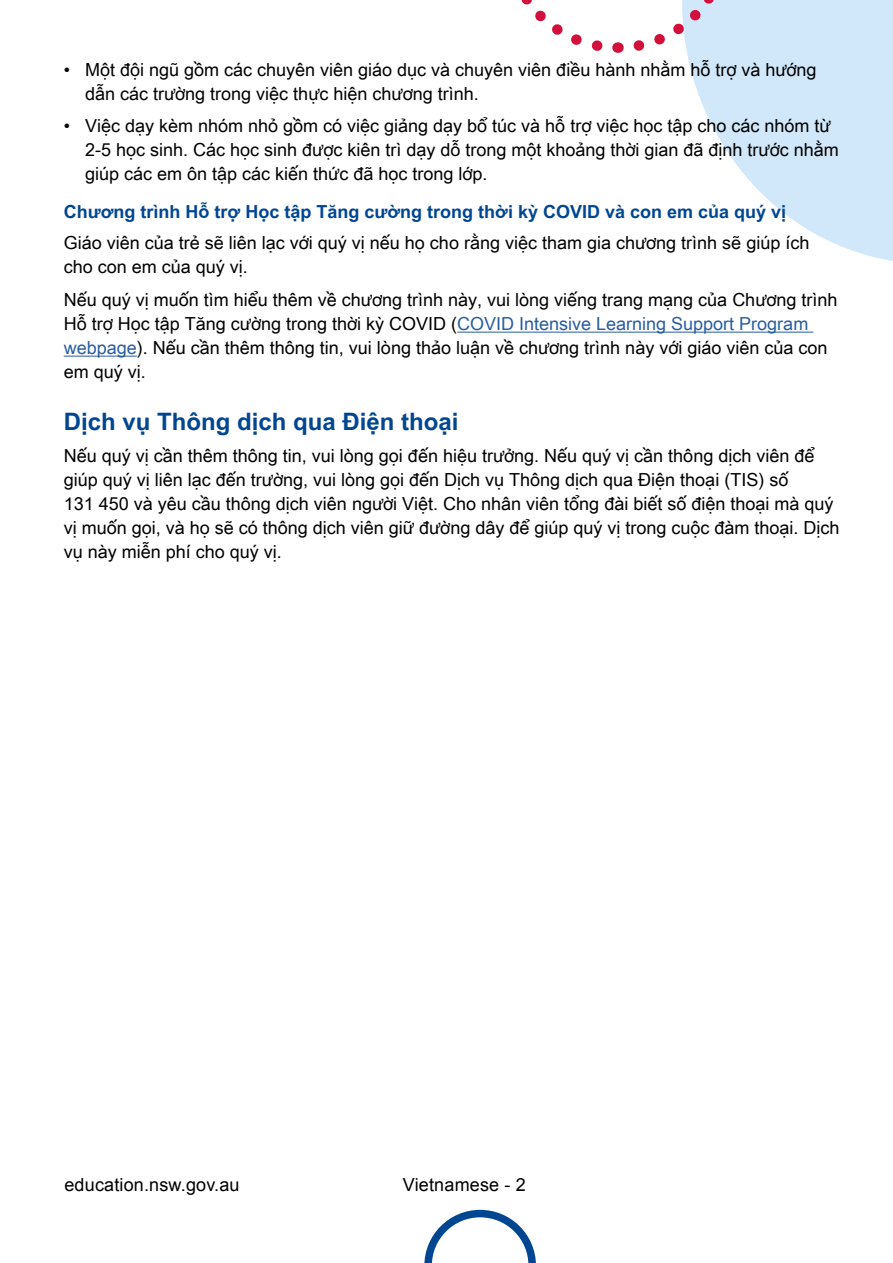
<style>
.page{position:relative;width:893px;height:1263px;background:#fff}
.page>*{position:absolute;margin:0;border:0;box-sizing:border-box;transform-origin:0 0}
.t1{font:700 24px "Arial Unicode MS";color:#004691}
.Body{font:18px/24px "Arial Unicode MS";color:#000}
.t2{font:700 18px "Arial Unicode MS";color:#004691}
.t3{font:18px "Arial";letter-spacing:.01em;color:#000}
.s1{color:#275d9e}
</style>
<div class="page">
<svg style="left:618px;top:0;width:275px;height:261px;fill:#d0e8f9"></svg>
<svg style="left:521px;top:0;width:97px;height:53px"></svg>
<svg style="left:626px;top:0;width:112px;height:58px"></svg>
<hr style="left:457px;top:332px;width:356px;height:1px;background:#275d9e">
<hr style="left:64px;top:356px;width:73px;height:1px;background:#275d9e">
<svg style="left:424px;top:1210px;width:112px;height:53px"></svg>
<p class="Body" style="left:85px;top:57px;width:733px;text-indent:-21px">• Một đội ngũ gồm các chuyên viên giáo dục và chuyên viên điều hành nhằm hỗ trợ và hướng dẫn các trường trong việc thực hiện chương trình.</p>
<p class="Body" style="left:85px;top:113px;width:755px;text-indent:-21px">• Việc dạy kèm nhóm nhỏ gồm có việc giảng dạy bổ túc và hỗ trợ việc học tập cho các nhóm từ<br>2-5 học sinh. Các học sinh được kiên trì dạy dỗ trong một khoảng thời gian đã định trước nhằm giúp các em ôn tập các kiến thức đã học trong lớp.</p>
<h3 class="t2" style="left:64px;top:199px;width:724px">Chương trình Hỗ trợ Học tập Tăng cường trong thời kỳ COVID và con em của quý vị</h3>
<p class="Body" style="left:64px;top:231px;width:747px">Giáo viên của trẻ sẽ liên lạc với quý vị nếu họ cho rằng việc tham gia chương trình sẽ giúp ích cho con em của quý vị.</p>
<p class="Body" style="left:64px;top:287px;width:775px">Nếu quý vị muốn tìm hiểu thêm về chương trình này, vui lòng viếng trang mạng của Chương trình Hỗ trợ Học tập Tăng cường trong thời kỳ COVID (<span class="s1">COVID Intensive Learning Support Program webpage</span>). Nếu cần thêm thông tin, vui lòng thảo luận về chương trình này với giáo viên của con em quý vị.</p>
<h2 class="t1" style="left:64px;top:404px;width:396px">Dịch vụ Thông dịch qua Điện thoại</h2>
<p class="Body" style="left:64px;top:443px;width:777px">Nếu quý vị cần thêm thông tin, vui lòng gọi đến hiệu trưởng. Nếu quý vị cần thông dịch viên để giúp quý vị liên lạc đến trường, vui lòng gọi đến Dịch vụ Thông dịch qua Điện thoại (TIS) số<br>131 450 và yêu cầu thông dịch viên người Việt. Cho nhân viên tổng đài biết số điện thoại mà quý vị muốn gọi, và họ sẽ có thông dịch viên giữ đường dây để giúp quý vị trong cuộc đàm thoại. Dịch vụ này miễn phí cho quý vị.</p>
<p class="t3" style="left:64px;top:1173px;width:177px">education.nsw.gov.au</p>
<p class="t3" style="left:403px;top:1173px;width:125px">Vietnamese - 2</p>
</div>
